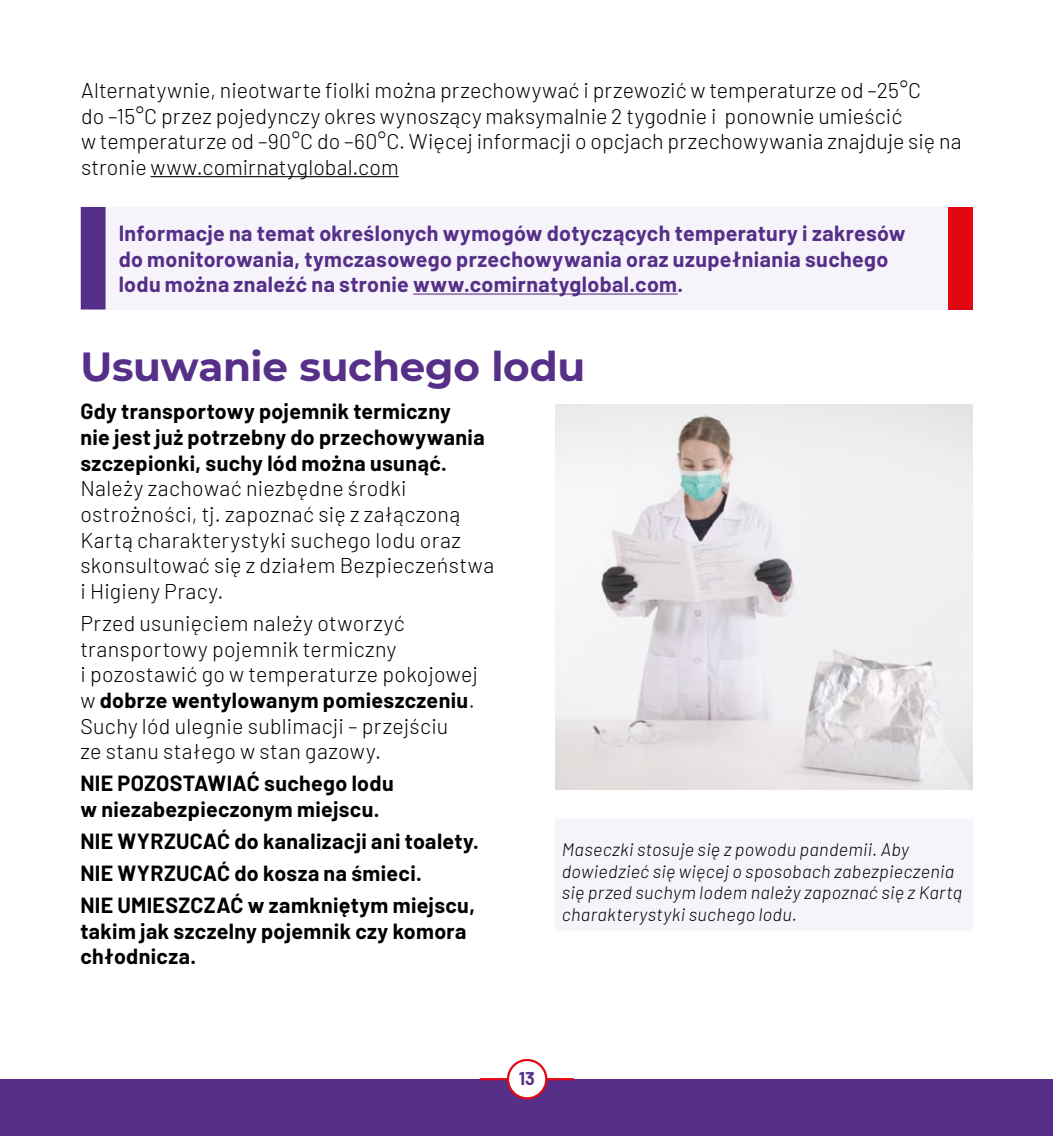
<style>
.page{position:relative;width:1053px;height:1136px;background:#fff}
.page>*{position:absolute;margin:0;border:0;box-sizing:border-box;transform-origin:0 0}
.t1{font:700 40.5px "Montserrat";letter-spacing:-.005em;color:#562f88}
.t2{font:300 21.38px/25.7px "Barlow";letter-spacing:.01em;color:#000}
.t3{font:700 21.38px/25.7px "Barlow";letter-spacing:.015em;color:#000}
.t4{font:700 21.38px/25.7px "Barlow";letter-spacing:.015em;color:#562f88}
.t5{font:italic 300 18px/21.6px "Barlow";letter-spacing:.02em;color:#000}
.t6{font:700 18px "Barlow";color:#562f88}
.s1{font-weight:700}
</style>
<div class="page">
<div style="left:0;top:1078px;width:1052px;height:57px;background:#562f88"></div>
<hr style="left:480px;top:1077px;width:93px;height:3px;background:#e30613">
<div style="left:508px;top:1059px;width:38px;height:39px;background:#fff;border-radius:50%"></div>
<div style="left:507px;top:1058px;width:40px;height:41px;border:2px solid #e30613;border-radius:50%"></div>
<img style="left:555px;top:404px;width:416px;height:385px">
<div style="left:555px;top:818px;width:417px;height:112px;background:#f6f4fa"></div>
<hr style="left:150px;top:176px;width:249px;height:1px;background:#000">
<div style="left:80px;top:207px;width:891px;height:102px;background:#f6f4fa"></div>
<div style="left:81px;top:207px;width:24px;height:102px;background:#562f88"></div>
<hr style="left:413px;top:293px;width:264px;height:1px;background:#562f88">
<div style="left:947px;top:207px;width:25px;height:103px;background:#e30613"></div>
<p class="t2" style="left:81px;top:76px;width:881px">Alternatywnie, nieotwarte fiolki można przechowywać i przewozić w temperaturze od –25°C<br>do –15°C przez pojedynczy okres wynoszący maksymalnie 2 tygodnie i ponownie umieścić<br>w temperaturze od –90°C do –60°C. Więcej informacji o opcjach przechowywania znajduje się na stronie www.comirnatyglobal.com</p>
<p class="t4" style="left:119px;top:219px;width:788px">Informacje na temat określonych wymogów dotyczących temperatury i zakresów do monitorowania, tymczasowego przechowywania oraz uzupełniania suchego lodu można znaleźć na stronie www.comirnatyglobal.com.</p>
<h1 class="t1" style="left:80px;top:337px;width:506px">Usuwanie suchego lodu</h1>
<p class="t3" style="left:80px;top:397px;width:406px">Gdy transportowy pojemnik termiczny nie jest już potrzebny do przechowywania szczepionki, suchy lód można usunąć.</p>
<p class="t2" style="left:80px;top:474px;width:415px">Należy zachować niezbędne środki ostrożności, tj. zapoznać się z załączoną Kartą charakterystyki suchego lodu oraz skonsultować się z działem Bezpieczeństwa i Higieny Pracy.</p>
<p class="t2" style="left:80px;top:608px;width:399px">Przed usunięciem należy otworzyć transportowy pojemnik termiczny<br>i pozostawić go w temperaturze pokojowej w <span class="s1">dobrze wentylowanym pomieszczeniu</span>.<br>Suchy lód ulegnie sublimacji – przejściu<br>ze stanu stałego w stan gazowy.</p>
<p class="t3" style="left:80px;top:769px;width:315px">NIE POZOSTAWIAĆ suchego lodu w niezabezpieczonym miejscu.</p>
<p class="t3" style="left:80px;top:823px;width:400px;line-height:31.9px">NIE WYRZUCAĆ do kanalizacji ani toalety.<br>NIE WYRZUCAĆ do kosza na śmieci.<br>NIE UMIESZCZAĆ w zamkniętym miejscu,</p>
<p class="t3" style="left:80px;top:916px;width:387px">takim jak szczelny pojemnik czy komora chłodnicza.</p>
<p class="t5" style="left:561px;top:837px;width:402px">Maseczki stosuje się z powodu pandemii. Aby dowiedzieć się więcej o sposobach zabezpieczenia się przed suchym lodem należy zapoznać się z Kartą charakterystyki suchego lodu.</p>
<p class="t6" style="left:518px;top:1065px;width:18px">13</p>
</div>
